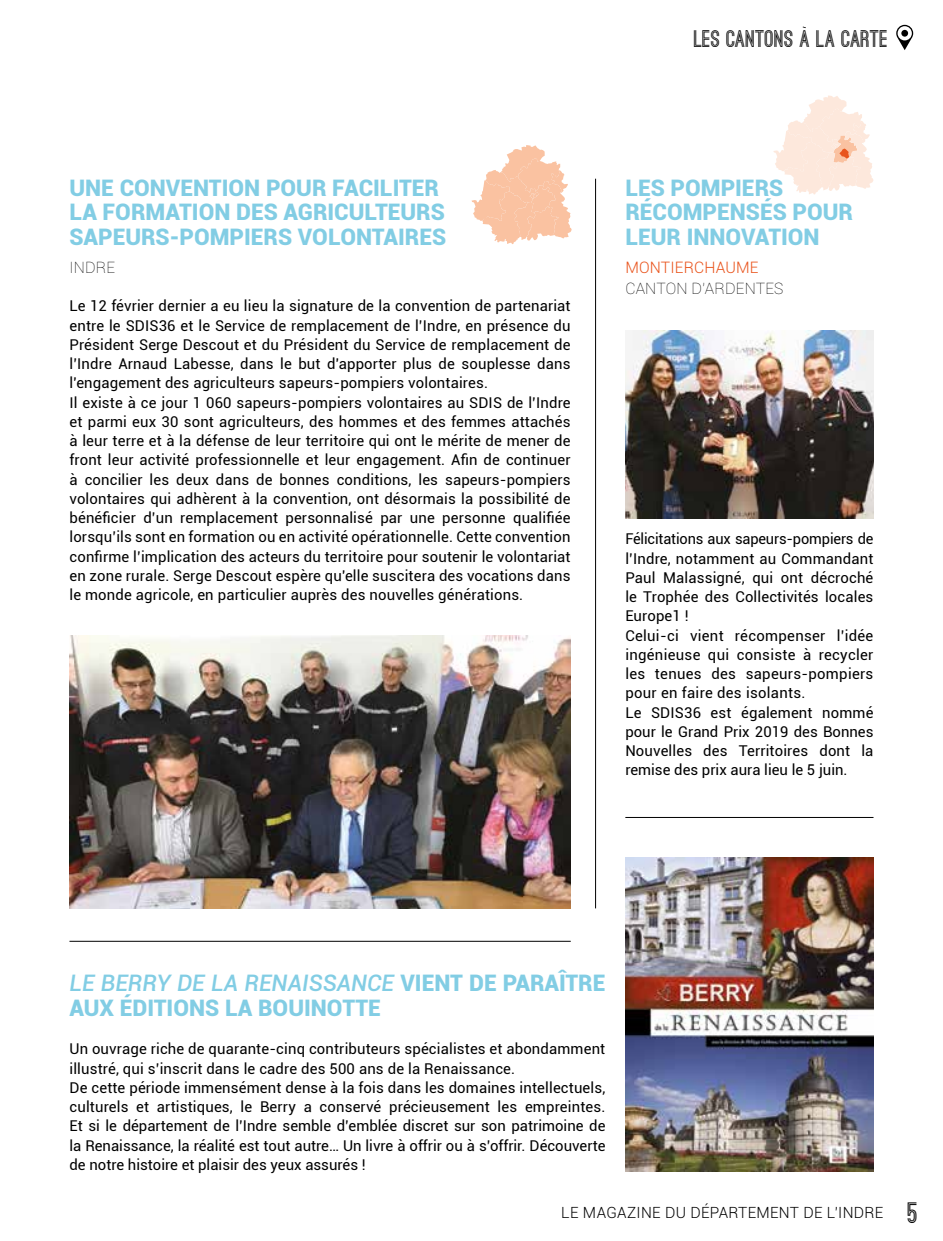
<style>
.page{position:relative;width:943px;height:1241px;background:#fff}
.page>*{position:absolute;margin:0;border:0;box-sizing:border-box;transform-origin:0 0}
.t1{font:900 22.75px/24.5px "Roboto";color:#82cde4}
.t2{font:700 22.75px "Ostrich Sans";letter-spacing:.01em;color:#000}
.t3{font:100 15.75px "Roboto";letter-spacing:.01em;color:#000}
.t4{font:300 15.75px "Roboto";letter-spacing:.01em;color:#e9531b}
.t5{font:300 15.4px "Roboto";letter-spacing:.02em;color:#000}
.t6{font:14.88px/19.2px "Roboto";letter-spacing:.01em;color:#000}
.t7{font:300 10.15px "Helvetica";letter-spacing:.01em;color:#000}
.s1{font-weight:500;font-style:italic}
.s2{font-family:"Ostrich Sans";font-weight:700;font-size:28px}
</style>
<div class="page">
<svg style="left:896px;top:25px;width:17px;height:25px"></svg>
<div style="left:901px;top:30px;width:7px;height:7px;background:#000;border-radius:50%"></div>
<img style="left:69px;top:635px;width:501px;height:273px">
<img style="left:625px;top:330px;width:248px;height:188px">
<svg style="left:471px;top:145px;width:100px;height:99px"></svg>
<img style="left:625px;top:857px;width:248px;height:314px">
<svg style="left:773px;top:95px;width:100px;height:100px"></svg>
<hr style="left:69px;top:940px;width:501px;height:1px;background:#000">
<hr style="left:625px;top:817px;width:248px;height:1px;background:#000">
<hr style="left:595px;top:179px;width:1px;height:729px;background:#000">
<h1 class="t1" style="left:69px;top:174px;width:378px">UNE CONVENTION POUR FACILITER<br>LA FORMATION DES AGRICULTEURS<br>SAPEURS-POMPIERS VOLONTAIRES</h1>
<p class="t3" style="left:69px;top:256px;width:47px">INDRE</p>
<p class="t6" style="left:69px;top:296px;width:502px">Le 12 février dernier a eu lieu la signature de la convention de partenariat entre le SDIS36 et le Service de remplacement de l’Indre, en présence du Président Serge Descout et du Président du Service de remplacement de l’Indre Arnaud Labesse, dans le but d'apporter plus de souplesse dans l'engagement des agriculteurs sapeurs-pompiers volontaires.<br>Il existe à ce jour 1 060 sapeurs-pompiers volontaires au SDIS de l’Indre et parmi eux 30 sont agriculteurs, des hommes et des femmes attachés à leur terre et à la défense de leur territoire qui ont le mérite de mener de front leur activité professionnelle et leur engagement. Afin de continuer à concilier les deux dans de bonnes conditions, les sapeurs-pompiers volontaires qui adhèrent à la convention, ont désormais la possibilité de bénéficier d’un remplacement personnalisé par une personne qualifiée lorsqu’ils sont en formation ou en activité opérationnelle. Cette convention confirme l’implication des acteurs du territoire pour soutenir le volontariat en zone rurale. Serge Descout espère qu'elle suscitera des vocations dans le monde agricole, en particulier auprès des nouvelles générations.</p>
<h1 class="t2" style="left:694px;top:30px;width:196px">LES CANTONS A LA CARTE</h1>
<h1 class="t1" style="left:625px;top:174px;width:229px">LES POMPIERS<br>RÉCOMPENSÉS POUR<br>LEUR INNOVATION</h1>
<p class="t4" style="left:625px;top:256px;width:135px">MONTIERCHAUME</p>
<p class="t3" style="left:625px;top:277px;width:160px">CANTON D’ARDENTES</p>
<p class="t6" style="left:625px;top:528px;width:250px">Félicitations aux sapeurs-pompiers de l’Indre, notamment au Commandant<br>Paul Malassigné, qui ont décroché le Trophée des Collectivités locales<br>Europe1 !<br>Celui-ci vient récompenser l’idée ingénieuse qui consiste à recycler les tenues des sapeurs-pompiers pour en faire des isolants.<br>Le SDIS36 est également nommé pour le Grand Prix 2019 des Bonnes<br>Nouvelles des Territoires dont la remise des prix aura lieu le 5 juin.</p>
<h1 class="t1" style="left:69px;top:969px;width:537px"><span class="s1">LE BERRY DE LA RENAISSANCE</span> VIENT DE PARAÎTRE<br>AUX ÉDITIONS LA BOUINOTTE</h1>
<p class="t6" style="left:69px;top:1038px;width:537px">Un ouvrage riche de quarante-cinq contributeurs spécialistes et abondamment illustré, qui s’inscrit dans le cadre des 500 ans de la Renaissance.<br>De cette période immensément dense à la fois dans les domaines intellectuels, culturels et artistiques, le Berry a conservé précieusement les empreintes.<br>Et si le département de l’Indre semble d’emblée discret sur son patrimoine de la Renaissance, la réalité est tout autre… Un livre à offrir ou à s’offrir. Découverte de notre histoire et plaisir des yeux assurés !</p>
<p class="t5" style="left:561px;top:1201px;width:358px">LE MAGAZINE DU DÉPARTEMENT DE L'INDRE <span class="s2">5</span></p>
<p class="t7" style="left:614px;top:1208px;width:328px">musicales. La deuxième moitié du XV<sup>e</sup> siècle, après la fin de la Guerr</p>
</div>
